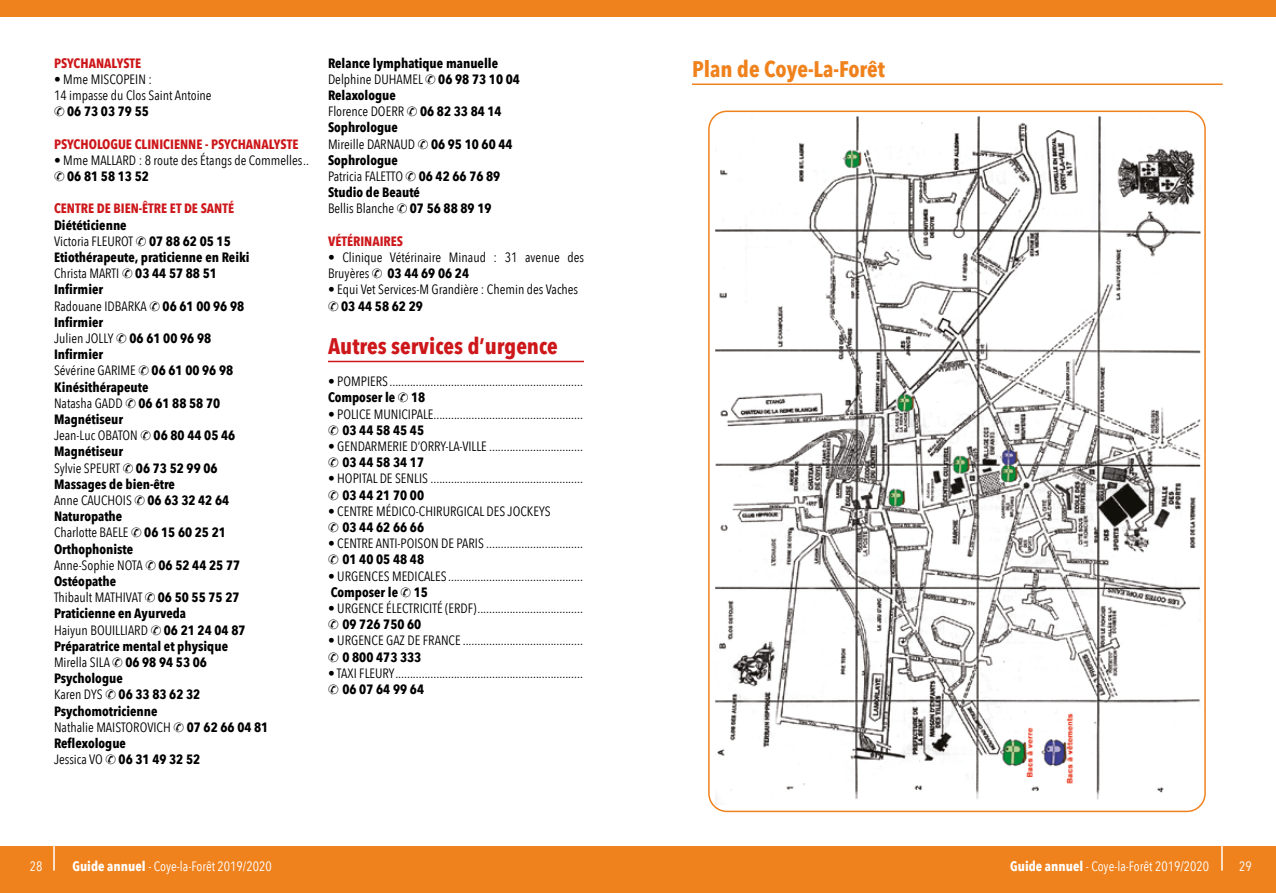
<style>
.page{position:relative;width:1276px;height:893px;background:#fff}
.page>*{position:absolute;margin:0;border:0;box-sizing:border-box;transform-origin:0 0}
.t1{font:700 22.5px "Avenir Next Condensed";color:#cd171a}
.t2{font:700 22.5px "Avenir Next Condensed";color:#f0821d}
.t3{font:700 13.5px/16.2px "Avenir Next Condensed";color:#000}
.t4{font:13.5px/16.2px "Avenir Next Condensed";color:#000}
.t5{font:700 13.5px "Avenir Next Condensed";color:#cd171a}
.t6{font:13.5px "Avenir Next Condensed";color:#fff}
.s1{font-weight:400}
.s2{font-weight:700}
</style>
<div class="page">
<div style="left:0;top:846px;width:1276px;height:47px;background:#f0821d"></div>
<div style="left:0;top:0;width:1276px;height:17px;background:#f0821d"></div>
<svg style="left:1221px;top:846px;width:1px;height:25px"></svg>
<hr style="left:53px;top:843px;width:2px;height:28px;background:#fff">
<hr style="left:328px;top:361px;width:256px;height:1px;background:#cd171a">
<img style="left:715px;top:116px;width:485px;height:689px">
<hr style="left:692px;top:84px;width:530px;height:1px;background:#f0821d">
<p class="t5" style="left:54px;top:54px;width:89px">PSYCHANALYSTE</p>
<p class="t4" style="left:54px;top:70px;width:159px">• Mme MISCOPEIN :<br>14 impasse du Clos Saint Antoine</p>
<p class="t3" style="left:67px;top:103px;width:83px">06 73 03 79 55</p>
<p class="t5" style="left:54px;top:135px;width:246px">PSYCHOLOGUE CLINICIENNE - PSYCHANALYSTE</p>
<p class="t4" style="left:54px;top:151px;width:256px">• Mme MALLARD : 8 route des Étangs de Commelles..</p>
<p class="t3" style="left:67px;top:168px;width:83px">06 81 58 13 52</p>
<p class="t5" style="left:54px;top:200px;width:182px">CENTRE DE BIEN-ÊTRE ET DE SANTÉ</p>
<p class="t3" style="left:54px;top:217px;width:216px">Diététicienne<br><span class="s1">Victoria FLEUROT</span> 07 88 62 05 15<br>Etiothérapeute, praticienne en Reiki<br><span class="s1">Christa MARTI</span> 03 44 57 88 51<br>Infirmier<br><span class="s1">Radouane IDBARKA</span> 06 61 00 96 98<br>Infirmier<br><span class="s1">Julien JOLLY</span> 06 61 00 96 98<br>Infirmier<br><span class="s1">Sévérine GARIME</span> 06 61 00 96 98<br>Kinésithérapeute<br><span class="s1">Natasha GADD</span> 06 61 88 58 70<br>Magnétiseur<br><span class="s1">Jean-Luc OBATON</span> 06 80 44 05 46<br>Magnétiseur<br><span class="s1">Sylvie SPEURT</span> 06 73 52 99 06<br>Massages de bien-être<br><span class="s1">Anne CAUCHOIS</span> 06 63 32 42 64<br>Naturopathe<br><span class="s1">Charlotte BAELE</span> 06 15 60 25 21<br>Orthophoniste<br><span class="s1">Anne-Sophie NOTA</span> 06 52 44 25 77<br>Ostéopathe<br><span class="s1">Thibault MATHIVAT</span> 06 50 55 75 27<br>Praticienne en Ayurveda<br><span class="s1">Haiyun BOUILLIARD</span> 06 21 24 04 87<br>Préparatrice mental et physique<br><span class="s1">Mirella SILA</span> 06 98 94 53 06<br>Psychologue<br><span class="s1">Karen DYS</span> 06 33 83 62 32<br>Psychomotricienne<br><span class="s1">Nathalie MAISTOROVICH</span> 07 62 66 04 81<br>Reflexologue<br><span class="s1">Jessica VO</span> 06 31 49 32 52</p>
<p class="t3" style="left:328px;top:55px;width:193px">Relance lymphatique manuelle<br><span class="s1">Delphine DUHAMEL</span> 06 98 73 10 04<br>Relaxologue<br><span class="s1">Florence DOERR</span> 06 82 33 84 14<br>Sophrologue<br><span class="s1">Mireille DARNAUD</span> 06 95 10 60 44<br>Sophrologue<br><span class="s1">Patricia FALETTO</span> 06 42 66 76 89<br>Studio de Beauté<br><span class="s1">Bellis Blanche</span> 07 56 88 89 19</p>
<p class="t5" style="left:328px;top:233px;width:77px">VÉTÉRINAIRES</p>
<p class="t4" style="left:328px;top:248px;width:257px">• Clinique Vétérinaire Minaud : 31 avenue des<br>Bruyères</p>
<p class="t3" style="left:387px;top:265px;width:83px">03 44 69 06 24</p>
<p class="t4" style="left:328px;top:281px;width:252px">• Equi Vet Services-M Grandière : Chemin des Vaches</p>
<p class="t3" style="left:341px;top:298px;width:83px">03 44 58 62 29</p>
<h1 class="t1" style="left:328px;top:332px;width:231px">Autres services d’urgence</h1>
<p class="t4" style="left:328px;top:373px;width:256px">• POMPIERS..................................................................</p>
<p class="t3" style="left:328px;top:389px;width:99px">Composer le 18</p>
<p class="t4" style="left:328px;top:405px;width:256px">• POLICE MUNICIPALE...................................................</p>
<p class="t3" style="left:342px;top:422px;width:83px">03 44 58 45 45</p>
<p class="t4" style="left:328px;top:437px;width:256px">• GENDARMERIE D’ORRY-LA-VILLE ................................</p>
<p class="t3" style="left:342px;top:454px;width:83px">03 44 58 34 17</p>
<p class="t4" style="left:328px;top:470px;width:256px">• HOPITAL DE SENLIS ....................................................</p>
<p class="t3" style="left:342px;top:487px;width:83px">03 44 21 70 00</p>
<p class="t4" style="left:328px;top:502px;width:224px">• CENTRE MÉDICO-CHIRURGICAL DES JOCKEYS</p>
<p class="t3" style="left:342px;top:519px;width:83px">03 44 62 66 66</p>
<p class="t4" style="left:328px;top:535px;width:256px">• CENTRE ANTI-POISON DE PARIS .................................</p>
<p class="t3" style="left:342px;top:551px;width:83px">01 40 05 48 48</p>
<p class="t4" style="left:328px;top:567px;width:256px">• URGENCES MEDICALES ..............................................</p>
<p class="t3" style="left:331px;top:584px;width:99px">Composer le 15</p>
<p class="t4" style="left:328px;top:599px;width:256px">• URGENCE ÉLECTRICITÉ (ERDF)....................................</p>
<p class="t3" style="left:342px;top:616px;width:80px">09 726 750 60</p>
<p class="t4" style="left:328px;top:632px;width:256px">• URGENCE GAZ DE FRANCE .........................................</p>
<p class="t3" style="left:342px;top:649px;width:80px">0 800 473 333</p>
<p class="t4" style="left:328px;top:664px;width:256px">• TAXI FLEURY................................................................</p>
<p class="t3" style="left:342px;top:681px;width:83px">06 07 64 99 64</p>
<h1 class="t2" style="left:692px;top:55px;width:194px">Plan de Coye-La-Forêt</h1>
<p class="t6" style="left:30px;top:854px;width:14px">28</p>
<p class="t6" style="left:72px;top:854px;width:201px"><span class="s2">Guide annuel</span> - Coye-la-Forêt 2019/2020</p>
<p class="t6" style="left:1010px;top:854px;width:201px"><span class="s2">Guide annuel</span> - Coye-la-Forêt 2019/2020</p>
<p class="t6" style="left:1239px;top:854px;width:14px">29</p>
</div>
